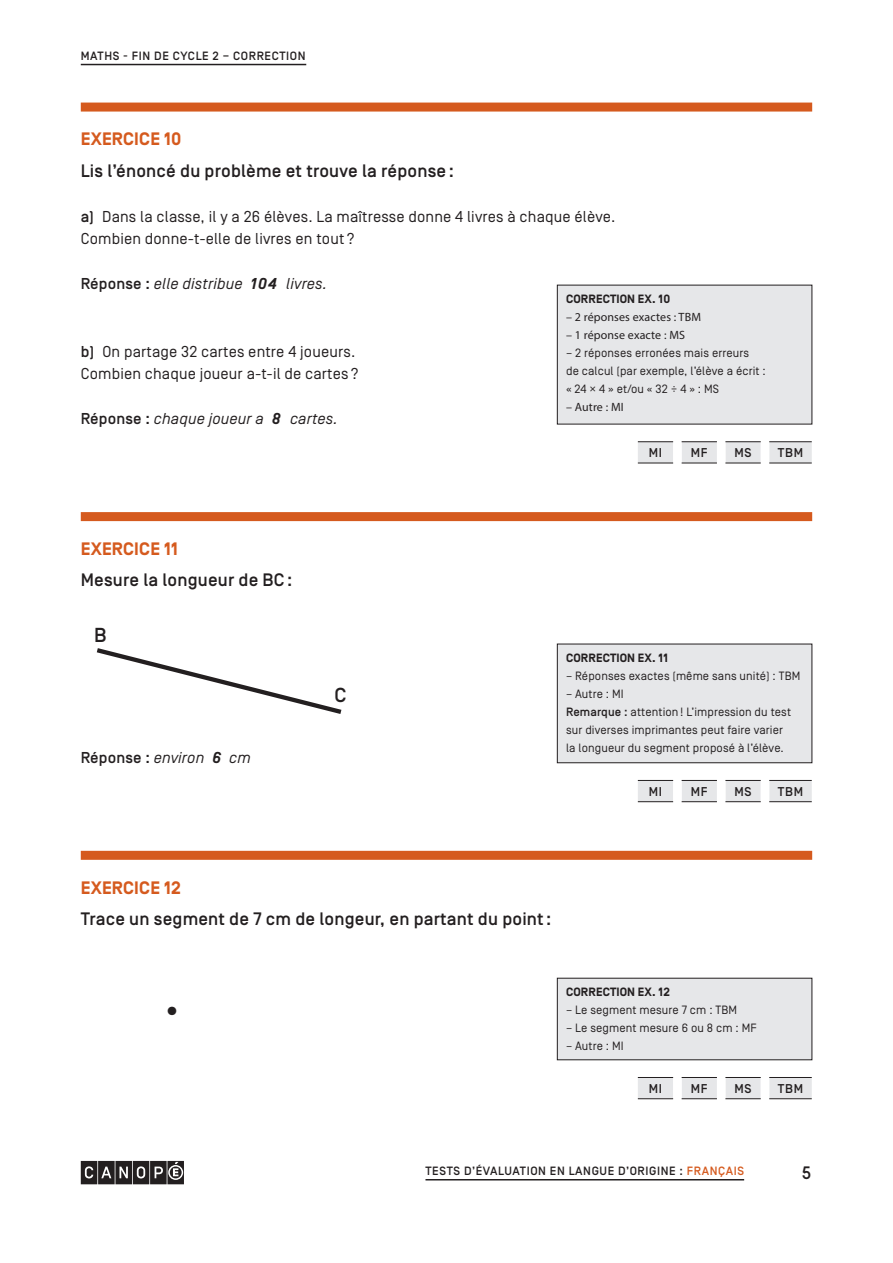
<style>
.page{position:relative;width:893px;height:1263px;background:#fff}
.page>*{position:absolute;margin:0;border:0;box-sizing:border-box;transform-origin:0 0}
.t1{font:500 20.25px "Simplon BP";color:#231f20}
.EXERCICE_Consigne_FA{font:500 18px "Simplon BP";letter-spacing:.01em;color:#231f20}
.Exercice_Numéro{font:700 18px "Simplon BP";letter-spacing:.01em;color:#d55a1e}
.t2{font:500 18px "Simplon BP Mono";color:#231f20}
.Exercice_Maths_Texte{font:15.75px "Simplon BP Regular";letter-spacing:.01em;color:#231f20}
.Exercice_Maths_Texte-2{font:italic 15.75px "Simplon BP Regular";letter-spacing:.01em;color:#231f20}
.t3{font:500 12.75px "Simplon BP";letter-spacing:.05em;color:#231f20}
.Exercice_Encadré_Cor{font:12px/18px "Simplon BP Regular";letter-spacing:.01em;color:#231f20}
.t4{font:500 12px "Simplon BP";letter-spacing:.05em;color:#231f20}
.Exercice_Encadré_Cor-2{font:12px "Myriad Pro";letter-spacing:.01em;color:#231f20}
.Exercice_Encadré_Cor-3{font:700 12px "Simplon BP";letter-spacing:.01em;color:#231f20}
.s1{font-family:"Simplon BP";font-weight:500}
.s2{font-family:"Simplon BP";font-weight:500;font-style:normal}
.s3{font-family:"Simplon BP";font-weight:700}
.s4{color:#d55a1e}
</style>
<div class="page">
<hr style="left:81px;top:64px;width:225px;height:1px;background:#231f20">
<svg style="left:81px;top:1161px;width:103px;height:23px;background:#4b4849"></svg>
<hr style="left:425px;top:1179px;width:319px;height:1px;background:#231f20">
<div style="left:81px;top:103px;width:731px;height:9px;background:#d55a1e"></div>
<div style="left:81px;top:512px;width:731px;height:9px;background:#d55a1e"></div>
<div style="left:81px;top:851px;width:731px;height:9px;background:#d55a1e"></div>
<svg style="left:638px;top:442px;width:174px;height:21px"></svg>
<hr style="left:638px;top:441px;width:35px;height:1px;background:#231f20">
<hr style="left:682px;top:441px;width:35px;height:1px;background:#231f20">
<hr style="left:725px;top:441px;width:36px;height:1px;background:#231f20">
<hr style="left:769px;top:441px;width:43px;height:1px;background:#231f20">
<hr style="left:638px;top:463px;width:35px;height:1px;background:#231f20">
<hr style="left:682px;top:463px;width:35px;height:1px;background:#231f20">
<hr style="left:725px;top:463px;width:36px;height:1px;background:#231f20">
<hr style="left:769px;top:463px;width:43px;height:1px;background:#231f20">
<svg style="left:96px;top:648px;width:246px;height:66px"></svg>
<svg style="left:638px;top:780px;width:174px;height:22px"></svg>
<hr style="left:638px;top:780px;width:35px;height:1px;background:#231f20">
<hr style="left:682px;top:780px;width:35px;height:1px;background:#231f20">
<hr style="left:725px;top:780px;width:36px;height:1px;background:#231f20">
<hr style="left:769px;top:780px;width:43px;height:1px;background:#231f20">
<hr style="left:638px;top:801px;width:35px;height:1px;background:#231f20">
<hr style="left:682px;top:801px;width:35px;height:1px;background:#231f20">
<hr style="left:725px;top:801px;width:36px;height:1px;background:#231f20">
<hr style="left:769px;top:801px;width:43px;height:1px;background:#231f20">
<svg style="left:638px;top:1077px;width:174px;height:22px"></svg>
<hr style="left:638px;top:1077px;width:35px;height:1px;background:#231f20">
<hr style="left:682px;top:1077px;width:35px;height:1px;background:#231f20">
<hr style="left:725px;top:1077px;width:36px;height:1px;background:#231f20">
<hr style="left:769px;top:1077px;width:43px;height:1px;background:#231f20">
<hr style="left:638px;top:1098px;width:35px;height:1px;background:#231f20">
<hr style="left:682px;top:1098px;width:35px;height:1px;background:#231f20">
<hr style="left:725px;top:1098px;width:36px;height:1px;background:#231f20">
<hr style="left:769px;top:1098px;width:43px;height:1px;background:#231f20">
<div style="left:557px;top:285px;width:255px;height:139px;background:#e6e7e9"></div>
<div style="left:557px;top:644px;width:255px;height:119px;background:#e6e7e9"></div>
<div style="left:557px;top:644px;width:255px;height:119px;border:1px solid #231f20"></div>
<div style="left:557px;top:978px;width:255px;height:82px;background:#e6e7e9"></div>
<div style="left:557px;top:978px;width:255px;height:82px;border:1px solid #231f20"></div>
<p class="t4" style="left:81px;top:49px;width:226px">MATHS - FIN DE CYCLE 2 – CORRECTION</p>
<p class="Exercice_Numéro" style="left:81px;top:129px;width:102px">EXERCICE 10</p>
<p class="EXERCICE_Consigne_FA" style="left:81px;top:160px;width:375px">Lis l’énoncé du problème et trouve la réponse :</p>
<p class="Exercice_Maths_Texte" style="left:81px;top:207px;width:536px"><span class="s1">a)</span> Dans la classe, il y a 26 élèves. La maîtresse donne 4 livres à chaque élève.</p>
<p class="Exercice_Maths_Texte" style="left:81px;top:230px;width:275px">Combien donne-t-elle de livres en tout ?</p>
<p class="Exercice_Maths_Texte-2" style="left:81px;top:275px;width:248px"><span class="s2">Réponse :</span> elle distribue <span class="s3">104</span> livres.</p>
<p class="Exercice_Maths_Texte" style="left:81px;top:342px;width:276px"><span class="s1">b)</span> On partage 32 cartes entre 4 joueurs.</p>
<p class="Exercice_Maths_Texte" style="left:81px;top:365px;width:279px">Combien chaque joueur a-t-il de cartes ?</p>
<p class="Exercice_Maths_Texte-2" style="left:81px;top:410px;width:259px"><span class="s2">Réponse :</span> chaque joueur a <span class="s3">8</span> cartes.</p>
<p class="Exercice_Numéro" style="left:81px;top:538px;width:99px">EXERCICE 11</p>
<p class="EXERCICE_Consigne_FA" style="left:81px;top:570px;width:213px">Mesure la longueur de BC:</p>
<p class="t1" style="left:94px;top:624px;width:14px">B</p>
<p class="Exercice_Maths_Texte-2" style="left:81px;top:748px;width:172px"><span class="s2">Réponse :</span> environ <span class="s3">6</span> cm</p>
<p class="t1" style="left:334px;top:684px;width:14px">C</p>
<p class="Exercice_Encadré_Cor-3" style="left:566px;top:292px;width:106px">CORRECTION EX. 10</p>
<p class="Exercice_Encadré_Cor-2" style="left:566px;top:309px;width:136px">– 2 réponses exactes : TBM</p>
<p class="Exercice_Encadré_Cor-2" style="left:566px;top:327px;width:120px">– 1 réponse exacte : MS</p>
<p class="Exercice_Encadré_Cor" style="left:566px;top:344px;width:201px">– 2 réponses erronées mais erreurs<br>de calcul (par exemple, l’élève a écrit : « 24 × 4 » et/ou « 32 ÷ 4 » : MS</p>
<p class="Exercice_Encadré_Cor-2" style="left:566px;top:399px;width:59px">– Autre : MI</p>
<p class="t3" style="left:649px;top:445px;width:15px">MI</p>
<p class="t3" style="left:691px;top:445px;width:18px">MF</p>
<p class="t3" style="left:734px;top:445px;width:19px">MS</p>
<p class="t3" style="left:778px;top:445px;width:27px">TBM</p>
<p class="Exercice_Encadré_Cor-3" style="left:566px;top:651px;width:103px">CORRECTION EX. 11</p>
<p class="Exercice_Encadré_Cor" style="left:566px;top:667px;width:236px">– Réponses exactes (même sans unité) : TBM</p>
<p class="Exercice_Encadré_Cor" style="left:566px;top:685px;width:59px">– Autre : MI</p>
<p class="Exercice_Encadré_Cor" style="left:566px;top:703px;width:227px"><span class="s1">Remarque :</span> attention ! L’impression du test sur diverses imprimantes peut faire varier la longueur du segment proposé à l’élève.</p>
<p class="t3" style="left:649px;top:784px;width:15px">MI</p>
<p class="t3" style="left:691px;top:784px;width:18px">MF</p>
<p class="t3" style="left:734px;top:784px;width:19px">MS</p>
<p class="t3" style="left:778px;top:784px;width:27px">TBM</p>
<p class="Exercice_Numéro" style="left:81px;top:877px;width:102px">EXERCICE 12</p>
<p class="EXERCICE_Consigne_FA" style="left:81px;top:908px;width:472px">Trace un segment de 7 cm de longeur, en partant du point:</p>
<p class="Exercice_Maths_Texte" style="left:166px;top:1000px;width:14px">●</p>
<p class="Exercice_Encadré_Cor-3" style="left:566px;top:985px;width:105px">CORRECTION EX. 12</p>
<p class="Exercice_Encadré_Cor" style="left:566px;top:1001px;width:173px">– Le segment mesure 7 cm : TBM</p>
<p class="Exercice_Encadré_Cor" style="left:566px;top:1019px;width:192px">– Le segment mesure 6 ou 8 cm : MF</p>
<p class="Exercice_Encadré_Cor" style="left:566px;top:1037px;width:59px">– Autre : MI</p>
<p class="t3" style="left:649px;top:1081px;width:15px">MI</p>
<p class="t3" style="left:691px;top:1081px;width:18px">MF</p>
<p class="t3" style="left:734px;top:1081px;width:19px">MS</p>
<p class="t3" style="left:778px;top:1081px;width:27px">TBM</p>
<p class="t4" style="left:425px;top:1164px;width:320px">TESTS D’ÉVALUATION EN LANGUE D’ORIGINE : <span class="s4">FRANÇAIS</span></p>
<h2 class="t2" style="left:801px;top:1161px;width:12px">5</h2>
</div>
